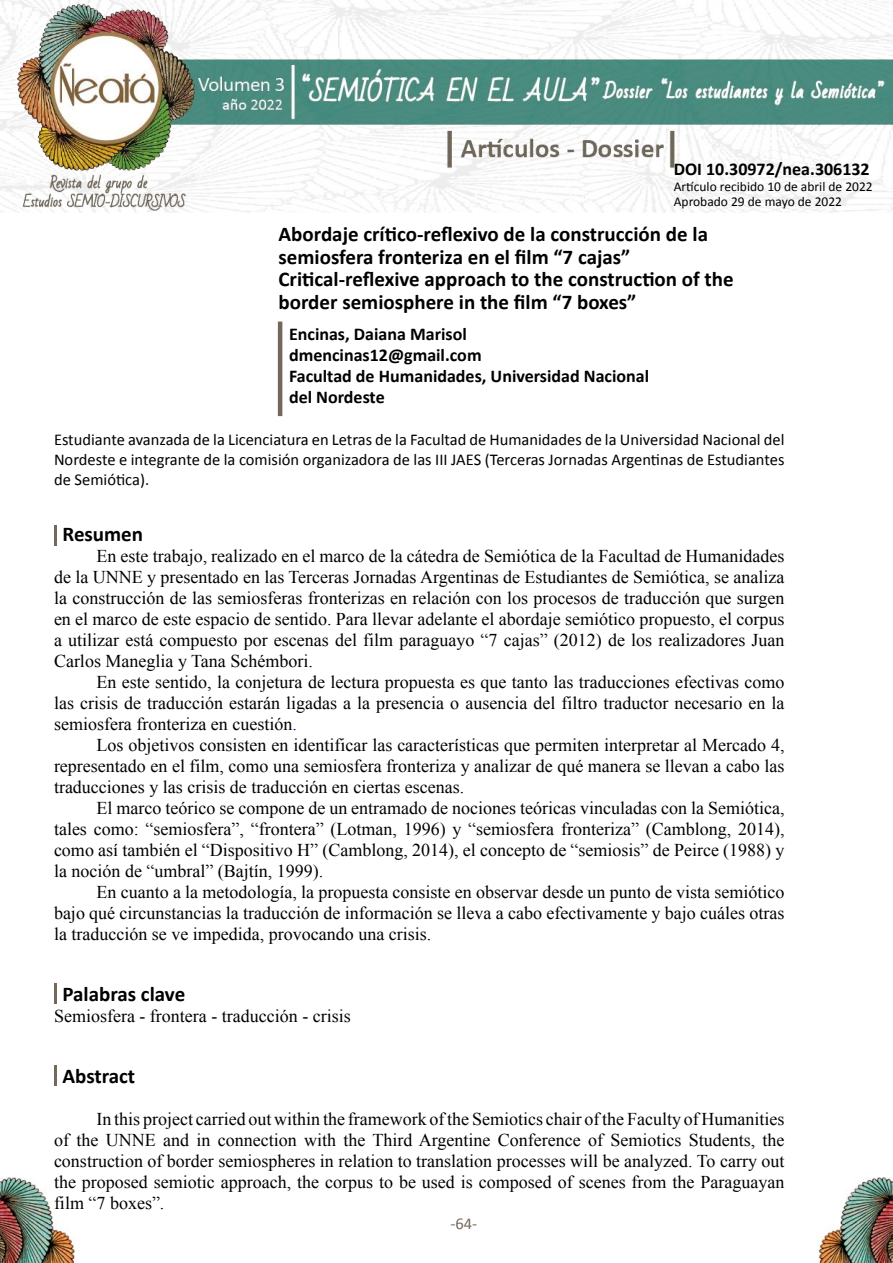
<style>
.page{position:relative;width:893px;height:1263px;background:#fff}
.page>*{position:absolute;margin:0;border:0;box-sizing:border-box;transform-origin:0 0}
.t1{font:700 21px/22.5px "Calibri";color:#000}
.t2{font:18px/21px "Times New Roman";color:#000;text-align:justify}
.t3{font:700 18px/21px "Calibri";color:#000}
.t4{font:16.5px/19.8px "Calibri";color:#000;text-align:justify}
.t5{font:16.5px "Calibri";color:#73685b}
.t6{font:13.5px/15px "Calibri";color:#000}
.s1{color:#00f}
</style>
<div class="page">
<img style="left:817px;top:1178px;width:76px;height:85px">
<img style="left:0;top:1178px;width:75px;height:85px">
<img style="left:0;top:0;width:893px;height:212px">
<hr style="left:54px;top:525px;width:3px;height:21px;background:#73685b">
<hr style="left:278px;top:322px;width:4px;height:94px;background:#73685b">
<hr style="left:54px;top:983px;width:3px;height:20px;background:#73685b">
<hr style="left:54px;top:1065px;width:3px;height:20px;background:#73685b">
<p class="t3" style="left:674px;top:159px;width:197px">DOI 10.30972/nea.306132</p>
<p class="t6" style="left:674px;top:179px;width:200px">Artículo recibido 10 de abril de 2022<br>Aprobado 29 de mayo de 2022</p>
<p class="t1" style="left:279px;top:223px;width:457px">Abordaje crítico-reflexivo de la construcción de la semiosfera fronteriza en el film “7 cajas” Critical-reflexive approach to the construction of the border semiosphere in the film “7 boxes”</p>
<p class="t3" style="left:289px;top:323px;width:362px">Encinas, Daiana Marisol dmencinas12@gmail.com<br>Facultad de Humanidades, Universidad Nacional del Nordeste</p>
<p class="t4" style="left:54px;top:430px;width:732px">Estudiante avanzada de la Licenciatura en Letras de la Facultad de Humanidades de la Universidad Nacional del Nordeste e integrante de la comisión organizadora de las III JAES (Terceras Jornadas Argentinas de Estudiantes de Semiótica).</p>
<p class="t1" style="left:63px;top:523px;width:82px">Resumen</p>
<p class="t2" style="left:54px;top:545px;width:732px;text-indent:43px">En este trabajo, realizado en el marco de la cátedra de Semiótica de la Facultad de Humanidades de la UNNE y presentado en las Terceras Jornadas Argentinas de Estudiantes de Semiótica, se analiza la construcción de las semiosferas fronterizas en relación con los procesos de traducción que surgen en el marco de este espacio de sentido. Para llevar adelante el abordaje semiótico propuesto, el corpus a utilizar está compuesto por escenas del film paraguayo “7 cajas” (2012) de los realizadores Juan Carlos Maneglia y Tana Schémbori.</p>
<p class="t2" style="left:54px;top:671px;width:732px;text-indent:43px">En este sentido, la conjetura de lectura propuesta es que tanto las traducciones efectivas como las crisis de traducción estarán ligadas a la presencia o ausencia del filtro traductor necesario en la semiosfera fronteriza en cuestión<span class="s1">.</span></p>
<p class="t2" style="left:54px;top:734px;width:732px;text-indent:43px">Los objetivos consisten en identificar las características que permiten interpretar al Mercado 4, representado en el film, como una semiosfera fronteriza y analizar de qué manera se llevan a cabo las traducciones y las crisis de traducción en ciertas escenas.</p>
<p class="t2" style="left:54px;top:797px;width:732px;text-indent:43px">El marco teórico se compone de un entramado de nociones teóricas vinculadas con la Semiótica, tales como: “semiosfera”, “frontera” (Lotman, 1996) y “semiosfera fronteriza” (Camblong, 2014), como así también el “Dispositivo H” (Camblong, 2014), el concepto de “semiosis” de Peirce (1988) y la noción de “umbral” (Bajtín, 1999).</p>
<p class="t2" style="left:54px;top:881px;width:732px;text-indent:43px">En cuanto a la metodología, la propuesta consiste en observar desde un punto de vista semiótico bajo qué circunstancias la traducción de información se lleva a cabo efectivamente y bajo cuáles otras la traducción se ve impedida, provocando una crisis.</p>
<p class="t1" style="left:63px;top:983px;width:124px">Palabras clave</p>
<p class="t2" style="left:54px;top:1005px;width:298px">Semiosfera - frontera - traducción - crisis</p>
<p class="t1" style="left:63px;top:1064px;width:74px">Abstract</p>
<p class="t2" style="left:54px;top:1108px;width:732px;text-indent:43px">In this project carried out within the framework of the Semiotics chair of the Faculty of Humanities of the UNNE and in connection with the Third Argentine Conference of Semiotics Students, the construction of border semiospheres in relation to translation processes will be analyzed. To carry out the proposed semiotic approach, the corpus to be used is composed of scenes from the Paraguayan film “7 boxes”.</p>
<p class="t5" style="left:450px;top:1213px;width:28px">-64-</p>
</div>
